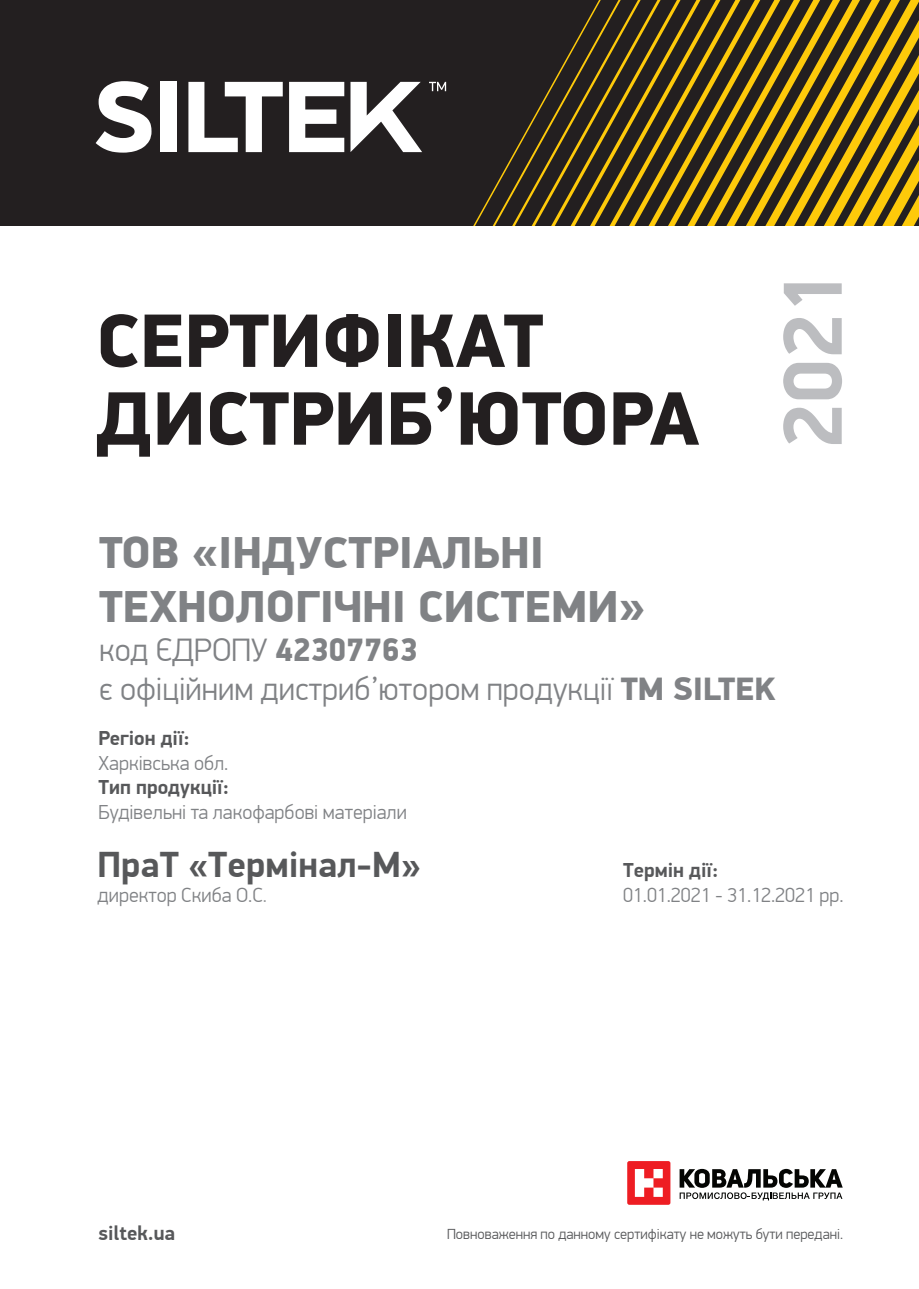
<style>
.page{position:relative;width:919px;height:1289px;background:#fff}
.page>*{position:absolute;margin:0;border:0;box-sizing:border-box;transform-origin:0 0}
.t1{font:700 84px "PF Din Display Pro";color:#bcbdc0}
.t2{font:900 75.9px/77.7px "PF Din Display Pro";color:#231f20}
.t3{font:900 45px/54px "PF Din Display Pro";color:#808285}
.t4{font:700 36.6px "PF Din Display Pro";color:#57585a}
.t5{font:300 32.55px/39px "PF Din Display Pro";color:#808285}
.t6{font:300 20.25px "PF Din Display Pro";color:#808285}
.t7{font:700 20.25px "PF Din Display Pro";color:#57585a}
.t8{font:300 14.7px "PF Din Display Pro";color:#57585a}
.s1{font-weight:900}
.s2{color:#939598}
</style>
<div class="page">
<div style="left:0;top:0;width:918px;height:225px;background:#231f20"></div>
<svg style="left:437px;top:0;width:481px;height:225px"></svg>
<svg style="left:96px;top:81px;width:55px;height:72px"></svg>
<div style="left:160px;top:82px;width:16px;height:70px;background:#fff"></div>
<svg style="left:188px;top:82px;width:95px;height:70px"></svg>
<svg style="left:289px;top:82px;width:55px;height:70px"></svg>
<svg style="left:350px;top:82px;width:72px;height:70px"></svg>
<svg style="left:429px;top:82px;width:17px;height:9px"></svg>
<div style="left:627px;top:1160px;width:43px;height:44px;background:#ee1d23;border-radius:2px"></div>
<svg style="left:634px;top:1169px;width:28px;height:27px"></svg>
<svg style="left:679px;top:1168px;width:163px;height:32px"></svg>
<h2 class="t2" style="left:96px;top:305px;width:605px">СЕРТИФІКАТ<br>ДИСТРИБ’ЮТОРА</h2>
<h1 class="t1" style="left:762px;top:448px;width:181px;rotate:-90deg">2021</h1>
<h3 class="t3" style="left:99px;top:527px;width:547px">ТОВ «ІНДУСТРІАЛЬНІ<br>ТЕХНОЛОГІЧНІ СИСТЕМИ»</h3>
<h3 class="t5" style="left:99px;top:630px;width:678px">код ЄДРОПУ <span class="s1">42307763<br></span>є офіційним дистриб’ютором продукції <span class="s1">ТМ SILTEK</span></h3>
<p class="t7" style="left:99px;top:726px;width:93px">Регіон дії:</p>
<p class="t6" style="left:99px;top:751px;width:131px">Харківська обл.</p>
<p class="t7" style="left:99px;top:775px;width:132px">Тип продукції:</p>
<p class="t6" style="left:99px;top:800px;width:310px">Будівельні та лакофарбові матеріали</p>
<h3 class="t4" style="left:98px;top:842px;width:325px">ПраТ «Термінал-М»</h3>
<p class="t6" style="left:98px;top:883px;width:171px">директор Скиба О.С<span class="s2">.</span></p>
<p class="t7" style="left:623px;top:858px;width:97px">Термін дії:</p>
<p class="t6" style="left:623px;top:883px;width:222px">01.01.2021 - 31.12.2021 рр.</p>
<p class="t7" style="left:99px;top:1220px;width:78px">siltek.ua</p>
<p class="t8" style="left:447px;top:1225px;width:397px">Повноваження по данному сертифікату не можуть бути передані.</p>
</div>
